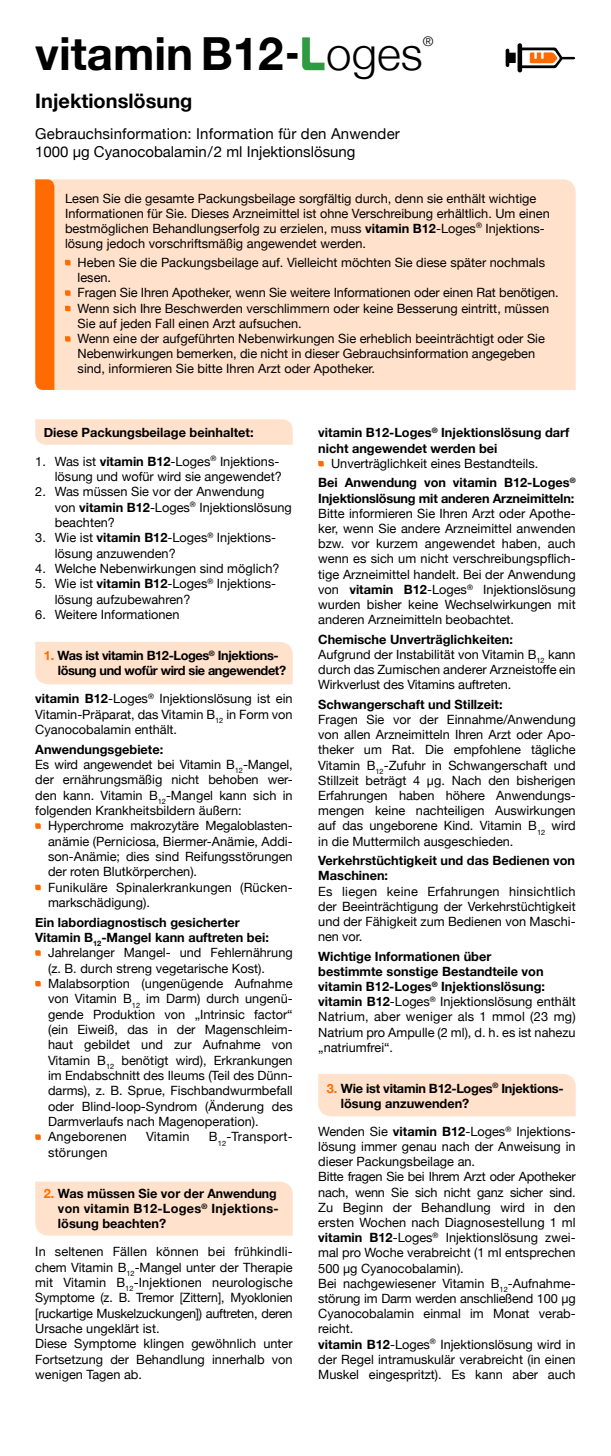
<style>
.page{position:relative;width:611px;height:1456px;background:#fff}
.page>*{position:absolute;margin:0;border:0;box-sizing:border-box;transform-origin:0 0}
.t1{font:700 45.6px "Helvetica Neue";color:#000}
.t2{font:700 19.95px "Helvetica Neue";color:#000}
.t3{font:15px/18px "Helvetica Neue";letter-spacing:.01em;color:#000}
.t4{font:300 13.5px "Helvetica Neue";color:#000}
.t5{font:12.75px/15.1px "Helvetica Neue";color:#000}
.t6{font:700 12.75px/15.3px "Helvetica Neue";color:#000}
.t7{font:700 12.75px/15.3px "Helvetica Neue";letter-spacing:-.03em;color:#000}
.t8{font:700 12.75px/15.1px "Helvetica Neue";letter-spacing:-.02em;color:#000}
.t9{font:12.75px "Helvetica Neue";letter-spacing:.02em;color:#000}
.s1{font-weight:300}
.s2{font-weight:700}
.s3{color:#ff6b00}
</style>
<div class="page">
<div style="left:54px;top:179px;width:521px;height:211px;background:#ffe1cc"></div>
<div style="left:35px;top:179px;width:19px;height:211px;background:#ff6b00"></div>
<svg style="left:505px;top:43px;width:70px;height:29px"></svg>
<svg style="left:302px;top:37px;width:22px;height:33px"></svg>
<div style="left:35px;top:1181px;width:258px;height:54px;background:#ffe1cc"></div>
<svg style="left:35px;top:419px;width:257px;height:26px;background:#ffe1cd"></svg>
<div style="left:35px;top:642px;width:258px;height:42px;background:#ffe1cc"></div>
<div style="left:318px;top:1074px;width:257px;height:42px;background:#ffe1cc"></div>
<svg style="left:65px;top:260px;width:5px;height:5px"></svg>
<svg style="left:65px;top:290px;width:5px;height:6px"></svg>
<svg style="left:65px;top:306px;width:5px;height:5px"></svg>
<svg style="left:65px;top:336px;width:5px;height:6px"></svg>
<svg style="left:35px;top:823px;width:6px;height:5px"></svg>
<svg style="left:35px;top:884px;width:6px;height:6px"></svg>
<svg style="left:35px;top:950px;width:6px;height:5px"></svg>
<svg style="left:35px;top:981px;width:6px;height:5px"></svg>
<svg style="left:35px;top:1134px;width:6px;height:5px"></svg>
<svg style="left:318px;top:461px;width:5px;height:5px"></svg>
<h1 class="t1" style="left:35px;top:18px;width:389px">vitamin B12- <span class="s1">oges</span></h1>
<p class="t4" style="left:422px;top:30px;width:12px">®</p>
<h2 class="t2" style="left:35px;top:85px;width:158px">Injektionslösung</h2>
<p class="t3" style="left:35px;top:126px;width:366px">Gebrauchsinformation: Information für den Anwender<br>1000 μg Cyanocobalamin/2 ml Injektionslösung</p>
<p class="t5" style="left:65px;top:191px;width:486px">Lesen Sie die gesamte Packungsbeilage sorgfältig durch, denn sie enthält wichtige Informationen für Sie. Dieses Arzneimittel ist ohne Verschreibung erhältlich. Um einen bestmöglichen Behandlungserfolg zu erzielen, muss <span class="s2">vitamin B12</span>-Loges<sup>®</sup> Injektions&shy;lösung jedoch vorschriftsmäßig angewendet werden.</p>
<p class="t5" style="left:78px;top:255px;width:482px">Heben Sie die Packungsbeilage auf. Vielleicht möchten Sie diese später nochmals lesen.<br>Fragen Sie Ihren Apotheker, wenn Sie weitere Informationen oder einen Rat benötigen.<br>Wenn sich Ihre Beschwerden verschlimmern oder keine Besserung eintritt, müssen Sie auf jeden Fall einen Arzt aufsuchen.<br>Wenn eine der aufgeführten Nebenwirkungen Sie erheblich beeinträchtigt oder Sie Nebenwirkungen bemerken, die nicht in dieser Gebrauchsinformation angegeben sind, informieren Sie bitte Ihren Arzt oder Apotheker.</p>
<p class="t6" style="left:44px;top:425px;width:211px">Diese Packungsbeilage beinhaltet:</p>
<p class="t5" style="left:35px;top:454px;width:248px;text-align:right">1. Was ist <span class="s2">vitamin B12</span>-Loges<sup>®</sup> Injektions&shy;lösung und wofür wird sie angewendet?</p>
<p class="t5" style="left:55px;top:485px;width:238px;text-indent:-19px">2. Was müssen Sie vor der Anwendung<br>von <span class="s2">vitamin B12</span>-Loges<sup>®</sup> Injektionslösung beachten?</p>
<p class="t5" style="left:55px;top:531px;width:222px;text-indent:-19px">3. Wie ist <span class="s2">vitamin B12</span>-Loges<sup>®</sup> Injektions&shy;lösung anzuwenden?</p>
<p class="t5" style="left:35px;top:561px;width:246px">4. Welche Nebenwirkungen sind möglich?</p>
<p class="t5" style="left:55px;top:577px;width:222px;text-indent:-19px">5. Wie ist <span class="s2">vitamin B12</span>-Loges<sup>®</sup> Injektions&shy;lösung aufzubewahren?</p>
<p class="t5" style="left:35px;top:607px;width:146px">6. Weitere Informationen</p>
<p class="t7" style="left:58px;top:648px;width:230px;text-indent:-14px"><span class="s3">1.</span> Was ist vitamin B12-Loges<sup>®</sup> Injektions&shy;lösung und wofür wird sie angewendet?</p>
<p class="t5" style="left:35px;top:692px;width:259px;text-align:justify"><span class="s2">vitamin B12</span>-Loges<sup>®</sup> Injektionslösung ist ein Vitamin-Präparat, das Vitamin B<sub>12</sub> in Form von Cyanocobalamin enthält.</p>
<p class="t5" style="left:35px;top:742px;width:259px"><span class="s2">Anwendungsgebiete:<br></span>Es wird angewendet bei Vitamin B<sub>12</sub>-Mangel, der ernährungsmäßig nicht behoben wer&shy;den kann. Vitamin B<sub>12</sub>-Mangel kann sich in folgenden Krankheitsbildern äußern:</p>
<p class="t5" style="left:48px;top:818px;width:246px">Hyperchrome makrozytäre Megaloblasten&shy;anämie (Perniciosa, Biermer-Anämie, Addi&shy;son-Anämie; dies sind Reifungsstörungen der roten Blutkörperchen).<br>Funikuläre Spinalerkrankungen (Rücken&shy;markschädigung).</p>
<p class="t6" style="left:35px;top:914px;width:206px">Ein labordiagnostisch gesicherter</p>
<p class="t6" style="left:35px;top:930px;width:235px">Vitamin B<sub>12</sub>-Mangel kann auftreten bei:</p>
<p class="t5" style="left:48px;top:946px;width:246px">Jahrelanger Mangel- und Fehlernährung</p>
<p class="t5" style="left:48px;top:961px;width:218px">(z. B. durch streng vegetarische Kost).</p>
<p class="t5" style="left:48px;top:976px;width:246px">Malabsorption (ungenügende Aufnahme</p>
<p class="t5" style="left:48px;top:992px;width:246px">von Vitamin B<sub>12</sub> im Darm) durch ungenü-</p>
<p class="t5" style="left:48px;top:1007px;width:246px">gende Produktion von „Intrinsic factor“</p>
<p class="t5" style="left:48px;top:1022px;width:246px">(ein Eiweiß, das in der Magenschleim-</p>
<p class="t5" style="left:48px;top:1038px;width:246px">haut gebildet und zur Aufnahme von</p>
<p class="t5" style="left:48px;top:1053px;width:246px">Vitamin B<sub>12</sub> benötigt wird), Erkrankungen</p>
<p class="t5" style="left:48px;top:1068px;width:246px">im Endabschnitt des Ileums (Teil des Dünn-</p>
<p class="t5" style="left:48px;top:1084px;width:246px">darms), z. B. Sprue, Fischbandwurmbefall</p>
<p class="t5" style="left:48px;top:1099px;width:246px">oder Blind-loop-Syndrom (Änderung des</p>
<p class="t5" style="left:48px;top:1114px;width:212px">Darmverlaufs nach Magenoperation).</p>
<p class="t9" style="left:48px;top:1127px;width:80px">Angeborenen</p>
<p class="t9" style="left:146px;top:1127px;width:45px">Vitamin</p>
<p class="t9" style="left:209px;top:1127px;width:85px">B<sub>12</sub>-Transport-</p>
<p class="t9" style="left:48px;top:1143px;width:61px">störungen</p>
<p class="t6" style="left:58px;top:1185px;width:222px;text-indent:-14px"><span class="s3">2.</span> Was müssen Sie vor der Anwendung von vitamin B12-Loges<sup>®</sup> Injektions&shy;lösung beachten?</p>
<p class="t5" style="left:35px;top:1244px;width:259px">In seltenen Fällen können bei frühkindli&shy;chem Vitamin B<sub>12</sub>-Mangel unter der Therapie mit Vitamin B<sub>12</sub>-Injektionen neurologische Symptome (z. B. Tremor [Zittern], Myoklonien [ruckartige Muskelzuckungen]) auftreten, deren Ursache ungeklärt ist.<br>Diese Symptome klingen gewöhnlich unter Fortsetzung der Behandlung innerhalb von wenigen Tagen ab.</p>
<p class="t6" style="left:318px;top:426px;width:252px">vitamin B12-Loges<sup>®</sup> Injektionslösung darf nicht angewendet werden bei</p>
<p class="t5" style="left:318px;top:454px;width:259px;line-height:19.5px;text-indent:13px">Unverträglichkeit eines Bestandteils.<br><span class="s2">Bei Anwendung von vitamin B12-Loges</span><sup>®</sup></p>
<p class="t6" style="left:318px;top:490px;width:257px">Injektionslösung mit anderen Arzneimitteln:</p>
<p class="t5" style="left:318px;top:506px;width:259px;text-align:justify">Bitte informieren Sie Ihren Arzt oder Apothe&shy;ker, wenn Sie andere Arzneimittel anwenden bzw. vor kurzem angewendet haben, auch wenn es sich um nicht verschreibungspflich&shy;tige Arzneimittel handelt. Bei der Anwendung von <span class="s2">vitamin B12</span>-Loges<sup>®</sup> Injektionslösung wurden bisher keine Wechselwirkungen mit anderen Arzneimitteln beobachtet.</p>
<p class="t5" style="left:318px;top:632px;width:259px"><span class="s2">Chemische Unverträglichkeiten:<br></span>Aufgrund der Instabilität von Vitamin B<sub>12</sub> kann durch das Zumischen anderer Arzneistoffe ein Wirkverlust des Vitamins auftreten.</p>
<p class="t6" style="left:318px;top:697px;width:186px">Schwangerschaft und Stillzeit:</p>
<p class="t5" style="left:318px;top:712px;width:259px;text-align:justify">Fragen Sie vor der Einnahme/Anwendung von allen Arzneimitteln Ihren Arzt oder Apo&shy;theker um Rat. Die empfohlene tägliche Vitamin B<sub>12</sub>-Zufuhr in Schwangerschaft und Stillzeit beträgt 4 μg. Nach den bisherigen Erfahrungen haben höhere Anwendungs&shy;mengen keine nachteiligen Auswirkungen auf das ungeborene Kind. Vitamin B<sub>12</sub> wird in die Muttermilch ausgeschieden.</p>
<p class="t6" style="left:318px;top:853px;width:258px">Verkehrstüchtigkeit und das Bedienen von<br>Maschinen:</p>
<p class="t5" style="left:318px;top:884px;width:259px;text-align:justify">Es liegen keine Erfahrungen hinsichtlich der Beeinträchtigung der Verkehrstüchtigkeit und der Fähigkeit zum Bedienen von Maschi&shy;nen vor.</p>
<p class="t5" style="left:318px;top:949px;width:259px"><span class="s2">Wichtige Informationen über<br>bestimmte sonstige Bestandteile von vitamin B12-Loges</span><sup>®</sup> <span class="s2">Injektionslösung: vitamin B12</span>-Loges<sup>®</sup> Injektionslösung enthält Natrium, aber weniger als 1 mmol (23 mg)<br>Natrium pro Ampulle (2 ml), d. h. es ist nahezu „natriumfrei“.</p>
<p class="t8" style="left:341px;top:1080px;width:224px;text-indent:-14px"><span class="s3">3.</span> Wie ist vitamin B12-Loges<sup>®</sup> Injektions&shy;lösung anzuwenden?</p>
<p class="t5" style="left:318px;top:1124px;width:259px">Wenden Sie <span class="s2">vitamin B12</span>-Loges<sup>®</sup> Injektions&shy;lösung immer genau nach der Anweisung in dieser Packungsbeilage an.<br>Bitte fragen Sie bei Ihrem Arzt oder Apotheker nach, wenn Sie sich nicht ganz sicher sind.<br>Zu Beginn der Behandlung wird in den ersten Wochen nach Diagnosestellung 1 ml <span class="s2">vitamin B12</span>-Loges<sup>®</sup> Injektionslösung zwei&shy;mal pro Woche verabreicht (1 ml entsprechen 500 μg Cyanocobalamin).<br>Bei nachgewiesener Vitamin B<sub>12</sub>-Aufnahme&shy;störung im Darm werden anschließend 100 μg Cyanocobalamin einmal im Monat verab&shy;reicht.<br><span class="s2">vitamin B12</span>-Loges<sup>®</sup> Injektionslösung wird in der Regel intramuskulär verabreicht (in einen Muskel eingespritzt). Es kann aber auch</p>
</div>
